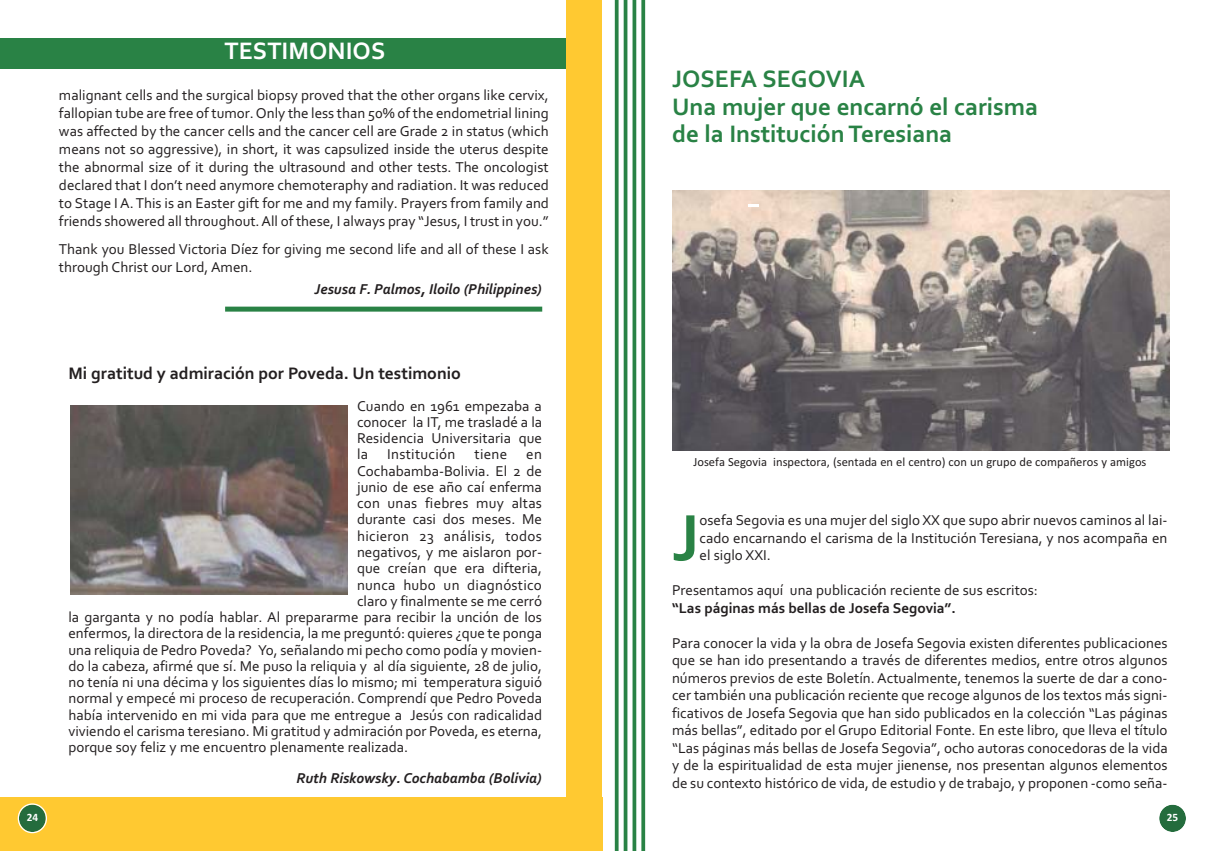
<style>
.page{position:relative;width:1205px;height:851px;background:#fff}
.page>*{position:absolute;margin:0;border:0;box-sizing:border-box;transform-origin:0 0}
.t1{font:700 68.5px "Corbel";color:#298245}
.t2{font:700 25px/27.5px "Corbel";color:#298245}
.t3{font:700 25px "Corbel";color:#fff}
.t4{font:700 17.5px "Corbel";color:#231f20}
.t5{font:15px/17.5px "Corbel";color:#231f20;text-align:justify}
.t6{font:italic 700 15px "Corbel";color:#231f20}
.t7{font:700 15px "Corbel";color:#231f20}
.t8{font:15px "Corbel";letter-spacing:.02em;color:#231f20}
.t9{font:12.5px "Calibri";color:#231f20}
.t10{font:700 11.25px "Calibri";color:#fff}
</style>
<div class="page">
<img style="left:672px;top:190px;width:497px;height:260px">
<svg style="left:748px;top:204px;width:10px;height:3px"></svg>
<div style="left:0;top:38px;width:599px;height:30px;background:#298245"></div>
<div style="left:225px;top:306px;width:317px;height:5px;background:#298245"></div>
<svg style="left:1159px;top:804px;width:27px;height:28px"></svg>
<div style="left:0;top:797px;width:602px;height:53px;background:#ffc931"></div>
<hr style="left:615px;top:0;width:3px;height:850px;background:#298245">
<hr style="left:624px;top:0;width:3px;height:850px;background:#298245">
<svg style="left:632px;top:0;width:4px;height:850px;background:#45925e"></svg>
<svg style="left:641px;top:0;width:4px;height:850px;background:#3e8e57"></svg>
<svg style="left:18px;top:803px;width:29px;height:30px"></svg>
<div style="left:566px;top:0;width:36px;height:850px;background:#ffc931"></div>
<img style="left:71px;top:405px;width:276px;height:189px">
<h2 class="t3" style="left:224px;top:41px;width:162px">TESTIMONIOS</h2>
<p class="t5" style="left:59px;top:87px;width:491px;line-height:18px">malignant cells and the surgical biopsy proved that the other organs like cervix, fallopian tube are free of tumor. Only the less than 50% of the endometrial lining was affected by the cancer cells and the cancer cell are Grade 2 in status (which means not so aggressive), in short, it was capsulized inside the uterus despite the abnormal size of it during the ultrasound and other tests. The oncologist declared that I don’t need anymore chemoteraphy and radiation. It was reduced to Stage I A. This is an Easter gift for me and my family. Prayers from family and friends showered all throughout. All of these, I always pray “Jesus, I trust in you.”</p>
<p class="t5" style="left:59px;top:242px;width:491px;line-height:18px">Thank you Blessed Victoria Díez for giving me second life and all of these I ask through Christ our Lord, Amen.</p>
<p class="t6" style="left:315px;top:283px;width:229px">Jesusa F. Palmos, Iloilo (Philippines)</p>
<p class="t4" style="left:68px;top:366px;width:394px">Mi gratitud y admiración por Poveda. Un testimonio</p>
<p class="t5" style="left:357px;top:399px;width:187px;line-height:16.2px">Cuando en 1961 empezaba a conocer la IT, me trasladé a la Residencia Universitaria que la</p>
<p class="t8" style="left:387px;top:449px;width:70px">Institución</p>
<p class="t5" style="left:474px;top:447px;width:34px">tiene</p>
<p class="t5" style="left:526px;top:447px;width:17px">en</p>
<p class="t5" style="left:357px;top:463px;width:186px">Cochabamba‐Bolivia. El 2 de</p>
<p class="t5" style="left:357px;top:479px;width:186px">junio de ese año caí enferma</p>
<p class="t5" style="left:357px;top:496px;width:186px">con unas fiebres muy altas</p>
<p class="t5" style="left:357px;top:512px;width:186px">durante casi dos meses. Me</p>
<p class="t8" style="left:357px;top:530px;width:186px">hicieron 23 análisis, todos</p>
<p class="t5" style="left:357px;top:544px;width:186px">negativos, y me aislaron por‐</p>
<p class="t5" style="left:357px;top:561px;width:186px">que creían que era difteria,</p>
<p class="t5" style="left:357px;top:577px;width:186px">nunca hubo un diagnóstico</p>
<p class="t5" style="left:357px;top:593px;width:186px">claro y finalmente se me cerró</p>
<p class="t5" style="left:68px;top:609px;width:475px">la garganta y no podía hablar. Al prepararme para recibir la unción de los</p>
<p class="t5" style="left:68px;top:626px;width:475px">enfermos, la directora de la residencia, la me preguntó: quieres ¿que te ponga</p>
<p class="t5" style="left:68px;top:642px;width:475px">una reliquia de Pedro Poveda? Yo, señalando mi pecho como podía y movien‐</p>
<p class="t5" style="left:68px;top:658px;width:475px">do la cabeza, afirmé que sí. Me puso la reliquia y al día siguiente, 28 de julio,</p>
<p class="t5" style="left:68px;top:674px;width:475px">no tenía ni una décima y los siguientes días lo mismo; mi temperatura siguió</p>
<p class="t5" style="left:68px;top:691px;width:475px">normal y empecé mi proceso de recuperación. Comprendí que Pedro Poveda</p>
<p class="t5" style="left:68px;top:707px;width:475px">había intervenido en mi vida para que me entregue a Jesús con radicalidad</p>
<p class="t5" style="left:68px;top:723px;width:475px">viviendo el carisma teresiano. Mi gratitud y admiración por Poveda, es eterna,</p>
<p class="t5" style="left:68px;top:739px;width:341px">porque soy feliz y me encuentro plenamente realizada.</p>
<p class="t6" style="left:296px;top:772px;width:247px">Ruth Riskowsky. Cochabamba (Bolivia)</p>
<h2 class="t2" style="left:672px;top:67px;width:367px">JOSEFA SEGOVIA<br>Una mujer que encarnó el carisma de la Institución Teresiana</h2>
<p class="t9" style="left:693px;top:457px;width:454px">Josefa Segovia inspectora, (sentada en el centro) con un grupo de compañeros y amigos</p>
<h1 class="t1" style="left:672px;top:511px;width:29px">J</h1>
<p class="t5" style="left:699px;top:513px;width:469px">osefa Segovia es una mujer del siglo XX que supo abrir nuevos caminos al lai‐ cado encarnando el carisma de la Institución Teresiana, y nos acompaña en el siglo XXI.</p>
<p class="t5" style="left:672px;top:583px;width:367px">Presentamos aquí una publicación reciente de sus escritos:</p>
<p class="t7" style="left:672px;top:602px;width:285px">“Las páginas más bellas de Josefa Segovia”.</p>
<p class="t5" style="left:672px;top:635px;width:497px">Para conocer la vida y la obra de Josefa Segovia existen diferentes publicaciones que se han ido presentando a través de diferentes medios, entre otros algunos números previos de este Boletín. Actualmente, tenemos la suerte de dar a cono‐ cer también una publicación reciente que recoge algunos de los textos más signi‐ ficativos de Josefa Segovia que han sido publicados en la colección “Las páginas más bellas”, editado por el Grupo Editorial Fonte. En este libro, que lleva el título “Las páginas más bellas de Josefa Segovia”, ocho autoras conocedoras de la vida y de la espiritualidad de esta mujer jienense, nos presentan algunos elementos de su contexto histórico de vida, de estudio y de trabajo, y proponen ‐como seña‐</p>
<p class="t10" style="left:27px;top:810px;width:13px">24</p>
<p class="t10" style="left:1167px;top:810px;width:13px">25</p>
</div>
